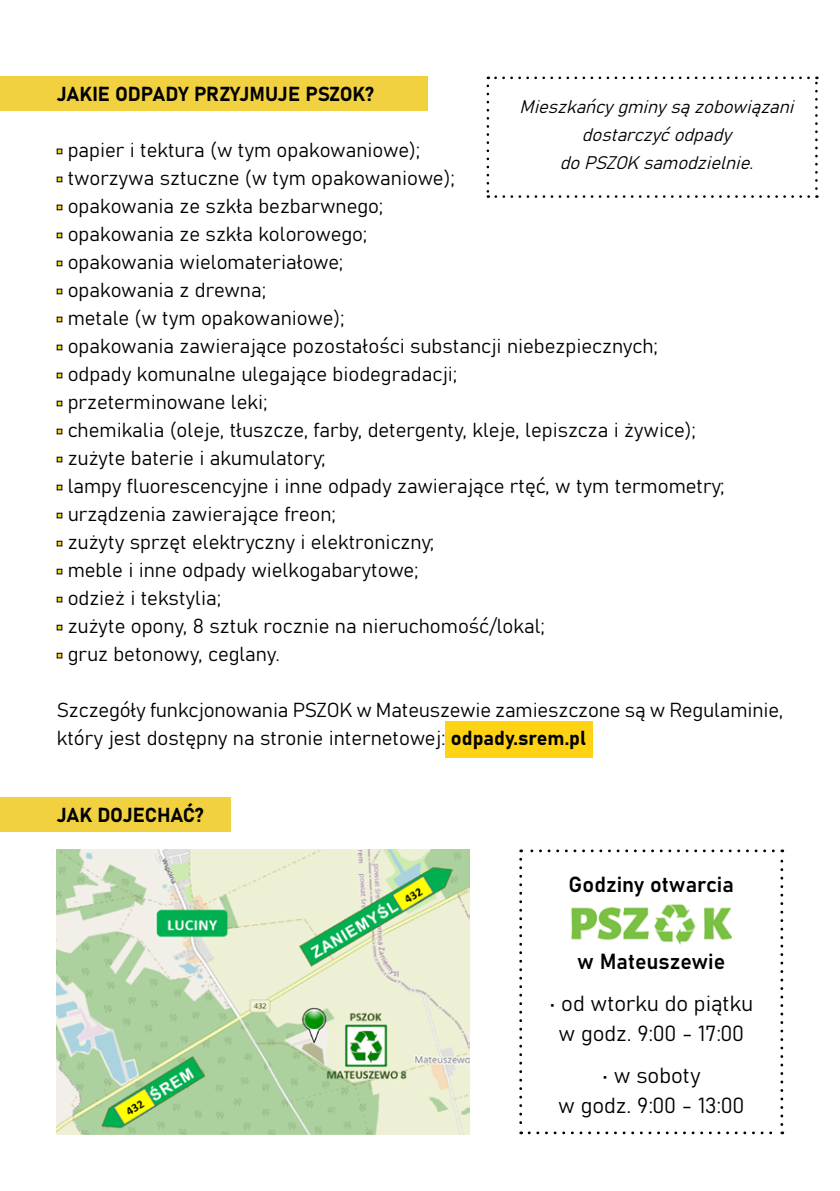
<style>
.page{position:relative;width:840px;height:1191px;background:#fff}
.page>*{position:absolute;margin:0;border:0;box-sizing:border-box;transform-origin:0 0}
.t1{font:21.6px/30.2px "Bahnschrift";color:#000;text-align:center}
.t2{font:20px/28px "Bahnschrift";color:#000}
.t3{font:italic 18px/28px "Bahnschrift";color:#000;text-align:center}
.s1{color:#f2d140}
</style>
<div class="page">
<div style="left:445px;top:721px;width:147px;height:36px;background:#ffd313"></div>
<div style="left:0;top:77px;width:427px;height:34px;background:#f2d140"></div>
<div style="left:0;top:798px;width:230px;height:34px;background:#f2d140"></div>
<svg style="left:519px;top:859px;width:3px;height:275px"></svg>
<svg style="left:529px;top:1131px;width:253px;height:3px"></svg>
<svg style="left:780px;top:849px;width:2px;height:275px"></svg>
<svg style="left:520px;top:849px;width:253px;height:3px"></svg>
<svg style="left:486px;top:86px;width:3px;height:112px"></svg>
<svg style="left:495px;top:195px;width:322px;height:3px"></svg>
<svg style="left:815px;top:77px;width:2px;height:112px"></svg>
<svg style="left:487px;top:77px;width:321px;height:2px"></svg>
<img style="left:57px;top:849px;width:412px;height:285px">
<img style="left:571px;top:904px;width:160px;height:40px">
<p class="t2" style="left:57px;top:78px;width:318px">JAKIE ODPADY PRZYJMUJE PSZOK?</p>
<p class="t2" style="left:57px;top:134px;width:365px"><span class="s1">•</span> papier i tektura (w tym opakowaniowe);</p>
<p class="t2" style="left:57px;top:162px;width:399px"><span class="s1">•</span> tworzywa sztuczne (w tym opakowaniowe);</p>
<p class="t2" style="left:57px;top:190px;width:328px"><span class="s1">•</span> opakowania ze szkła bezbarwnego;</p>
<p class="t2" style="left:57px;top:218px;width:312px"><span class="s1">•</span> opakowania ze szkła kolorowego;</p>
<p class="t2" style="left:57px;top:246px;width:288px"><span class="s1">•</span> opakowania wielomateriałowe;</p>
<p class="t2" style="left:57px;top:274px;width:211px"><span class="s1">•</span> opakowania z drewna;</p>
<p class="t2" style="left:57px;top:302px;width:289px"><span class="s1">•</span> metale (w tym opakowaniowe);</p>
<p class="t2" style="left:57px;top:330px;width:602px"><span class="s1">•</span> opakowania zawierające pozostałości substancji niebezpiecznych;</p>
<p class="t2" style="left:57px;top:358px;width:402px"><span class="s1">•</span> odpady komunalne ulegające biodegradacji;</p>
<p class="t2" style="left:57px;top:386px;width:212px"><span class="s1">•</span> przeterminowane leki;</p>
<p class="t2" style="left:57px;top:414px;width:640px"><span class="s1">•</span> chemikalia (oleje, tłuszcze, farby, detergenty, kleje, lepiszcza i żywice);</p>
<p class="t2" style="left:57px;top:442px;width:270px"><span class="s1">•</span> zużyte baterie i akumulatory;</p>
<p class="t2" style="left:57px;top:470px;width:669px"><span class="s1">•</span> lampy fluorescencyjne i inne odpady zawierające rtęć, w tym termometry;</p>
<p class="t2" style="left:57px;top:498px;width:281px"><span class="s1">•</span> urządzenia zawierające freon;</p>
<p class="t2" style="left:57px;top:526px;width:379px"><span class="s1">•</span> zużyty sprzęt elektryczny i elektroniczny;</p>
<p class="t2" style="left:57px;top:554px;width:363px"><span class="s1">•</span> meble i inne odpady wielkogabarytowe;</p>
<p class="t2" style="left:57px;top:582px;width:166px"><span class="s1">•</span> odzież i tekstylia;</p>
<p class="t2" style="left:57px;top:610px;width:489px"><span class="s1">•</span> zużyte opony, 8 sztuk rocznie na nieruchomość/lokal;</p>
<p class="t2" style="left:57px;top:638px;width:224px"><span class="s1">•</span> gruz betonowy, ceglany.</p>
<p class="t2" style="left:57px;top:694px;width:727px">Szczegóły funkcjonowania PSZOK w Mateuszewie zamieszczone są w Regulaminie, który jest dostępny na stronie internetowej: odpady.srem.pl</p>
<p class="t3" style="left:519px;top:91px;width:281px">Mieszkańcygminysązobowiązani dostarczyćodpady<br>doPSZOK samodzielnie.</p>
<p class="t2" style="left:57px;top:800px;width:148px">JAK DOJECHAĆ?</p>
<p class="t1" style="left:568px;top:868px;width:167px">Godziny otwarcia</p>
<p class="t1" style="left:577px;top:944px;width:149px">w Mateuszewie</p>
<p class="t1" style="left:549px;top:986px;width:205px">• od wtorku do piątku w godz. 9:00 - 17:00</p>
<p class="t1" style="left:558px;top:1058px;width:187px">• w soboty<br>w godz. 9:00 - 13:00</p>
</div>
